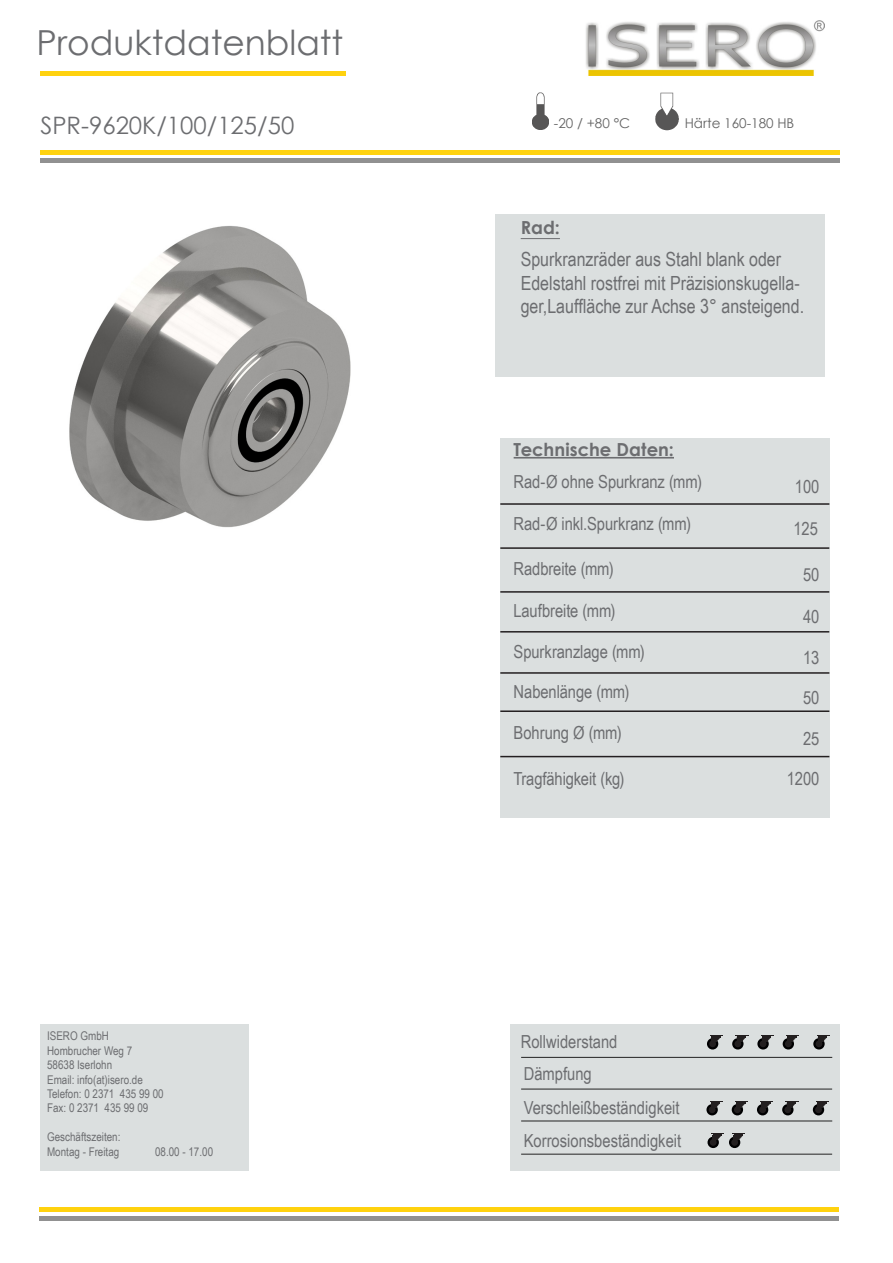
<style>
.page{position:relative;width:893px;height:1263px;background:#fff}
.page>*{position:absolute;margin:0;border:0;box-sizing:border-box;transform-origin:0 0}
.t1{font:34.5px "Century Gothic";color:#6c6d70}
.t2{font:24px "Century Gothic";color:#6c6d70}
.t3{font:19.5px/23.4px "Arial Narrow";color:#6c6d70}
.t4{font:18px "Arial Narrow";color:#6c6d70}
.t5{font:700 18px "Century Gothic";color:#6c6d70}
.t6{font:13.5px "Century Gothic";color:#646464}
.t7{font:12px "Arial Narrow";color:#6c6d70}
</style>
<div class="page">
<div style="left:500px;top:438px;width:329px;height:379px;background:#dbdfdf"></div>
<hr style="left:40px;top:71px;width:306px;height:4px;background:#ffd20f">
<hr style="left:40px;top:150px;width:800px;height:4px;background:#ffd20f">
<div style="left:40px;top:158px;width:800px;height:5px;background:#919191"></div>
<div style="left:511px;top:1024px;width:329px;height:146px;background:#dbdfdf"></div>
<hr style="left:521px;top:1057px;width:311px;height:1px;background:#232323">
<hr style="left:521px;top:1089px;width:311px;height:1px;background:#232323">
<hr style="left:521px;top:1121px;width:311px;height:1px;background:#232323">
<hr style="left:521px;top:1154px;width:311px;height:1px;background:#232323">
<img style="left:69px;top:226px;width:282px;height:302px">
<div style="left:495px;top:214px;width:329px;height:162px;background:#dbdfdf"></div>
<div style="left:40px;top:1024px;width:208px;height:146px;background:#dbdfdf"></div>
<hr style="left:500px;top:503px;width:329px;height:2px;background:#231f20">
<hr style="left:500px;top:547px;width:329px;height:2px;background:#231f20">
<hr style="left:500px;top:591px;width:329px;height:2px;background:#231f20">
<hr style="left:500px;top:631px;width:329px;height:1px;background:#231f20">
<hr style="left:500px;top:672px;width:329px;height:2px;background:#231f20">
<hr style="left:500px;top:710px;width:329px;height:2px;background:#231f20">
<hr style="left:500px;top:756px;width:329px;height:1px;background:#231f20">
<div style="left:40px;top:1207px;width:799px;height:5px;background:#ffd20f"></div>
<hr style="left:40px;top:1216px;width:799px;height:4px;background:#919191">
<img style="left:586px;top:20px;width:238px;height:55px">
<img style="left:532px;top:92px;width:16px;height:37px">
<img style="left:655px;top:92px;width:24px;height:39px">
<svg style="left:732px;top:1035px;width:16px;height:15px"></svg>
<svg style="left:782px;top:1035px;width:17px;height:15px"></svg>
<svg style="left:757px;top:1035px;width:16px;height:15px"></svg>
<svg style="left:813px;top:1035px;width:16px;height:15px"></svg>
<svg style="left:707px;top:1035px;width:16px;height:15px"></svg>
<svg style="left:731px;top:1101px;width:17px;height:15px"></svg>
<svg style="left:782px;top:1101px;width:16px;height:15px"></svg>
<svg style="left:757px;top:1101px;width:16px;height:15px"></svg>
<svg style="left:812px;top:1101px;width:17px;height:15px"></svg>
<svg style="left:706px;top:1101px;width:16px;height:15px"></svg>
<svg style="left:707px;top:1134px;width:36px;height:15px"></svg>
<hr style="left:514px;top:457px;width:160px;height:1px;background:#6c6d70">
<hr style="left:521px;top:238px;width:39px;height:1px;background:#6c6d70">
<p class="t1" style="left:36px;top:18px;width:308px">Produktdatenblatt</p>
<p class="t2" style="left:40px;top:108px;width:255px">SPR-9620K/100/125/50</p>
<p class="t6" style="left:554px;top:114px;width:78px">-20 / +80 °C</p>
<p class="t6" style="left:685px;top:113px;width:111px">Härte 160-180 HB</p>
<p class="t5" style="left:521px;top:214px;width:41px">Rad:</p>
<p class="t3" style="left:521px;top:247px;width:285px">Spurkranzräder aus Stahl blank oder<br>Edelstahl rostfrei mit Präzisionskugella&shy;ger,Lauffläche zur Achse 3° ansteigend.</p>
<p class="t7" style="left:47px;top:1027px;width:63px">ISERO GmbH</p>
<p class="t7" style="left:47px;top:1042px;width:87px">Hombrucher Weg 7</p>
<p class="t7" style="left:47px;top:1056px;width:67px">58638 Iserlohn</p>
<p class="t7" style="left:47px;top:1071px;width:97px">Email: info(at)isero.de</p>
<p class="t7" style="left:47px;top:1085px;width:118px">Telefon: 0 2371 435 99 00</p>
<p class="t7" style="left:47px;top:1099px;width:103px">Fax: 0 2371 435 99 09</p>
<p class="t7" style="left:47px;top:1128px;width:75px">Geschäftszeiten:</p>
<p class="t7" style="left:47px;top:1143px;width:74px">Montag - Freitag</p>
<p class="t7" style="left:155px;top:1143px;width:59px">08.00 - 17.00</p>
<p class="t5" style="left:514px;top:436px;width:162px">Technische Daten:</p>
<p class="t4" style="left:514px;top:469px;width:190px">Rad-Ø ohne Spurkranz (mm)</p>
<p class="t4" style="left:514px;top:510px;width:179px">Rad-Ø inkl.Spurkranz (mm)</p>
<p class="t4" style="left:514px;top:556px;width:102px">Radbreite (mm)</p>
<p class="t4" style="left:513px;top:597px;width:104px">Laufbreite (mm)</p>
<p class="t4" style="left:514px;top:638px;width:133px">Spurkranzlage (mm)</p>
<p class="t4" style="left:514px;top:679px;width:117px">Nabenlänge (mm)</p>
<p class="t4" style="left:514px;top:720px;width:110px">Bohrung Ø (mm)</p>
<p class="t4" style="left:514px;top:765px;width:112px">Tragfähigkeit (kg)</p>
<p class="t4" style="left:795px;top:473px;width:26px">100</p>
<p class="t4" style="left:793px;top:516px;width:26px">125</p>
<p class="t4" style="left:803px;top:562px;width:18px">50</p>
<p class="t4" style="left:803px;top:604px;width:18px">40</p>
<p class="t4" style="left:803px;top:644px;width:18px">13</p>
<p class="t4" style="left:803px;top:685px;width:18px">50</p>
<p class="t4" style="left:803px;top:726px;width:18px">25</p>
<p class="t4" style="left:787px;top:765px;width:34px">1200</p>
<p class="t4" style="left:521px;top:1029px;width:98px">Rollwiderstand</p>
<p class="t4" style="left:524px;top:1060px;width:70px">Dämpfung</p>
<p class="t4" style="left:524px;top:1095px;width:157px">Verschleißbeständigkeit</p>
<p class="t4" style="left:524px;top:1127px;width:159px">Korrosionsbeständigkeit</p>
</div>
